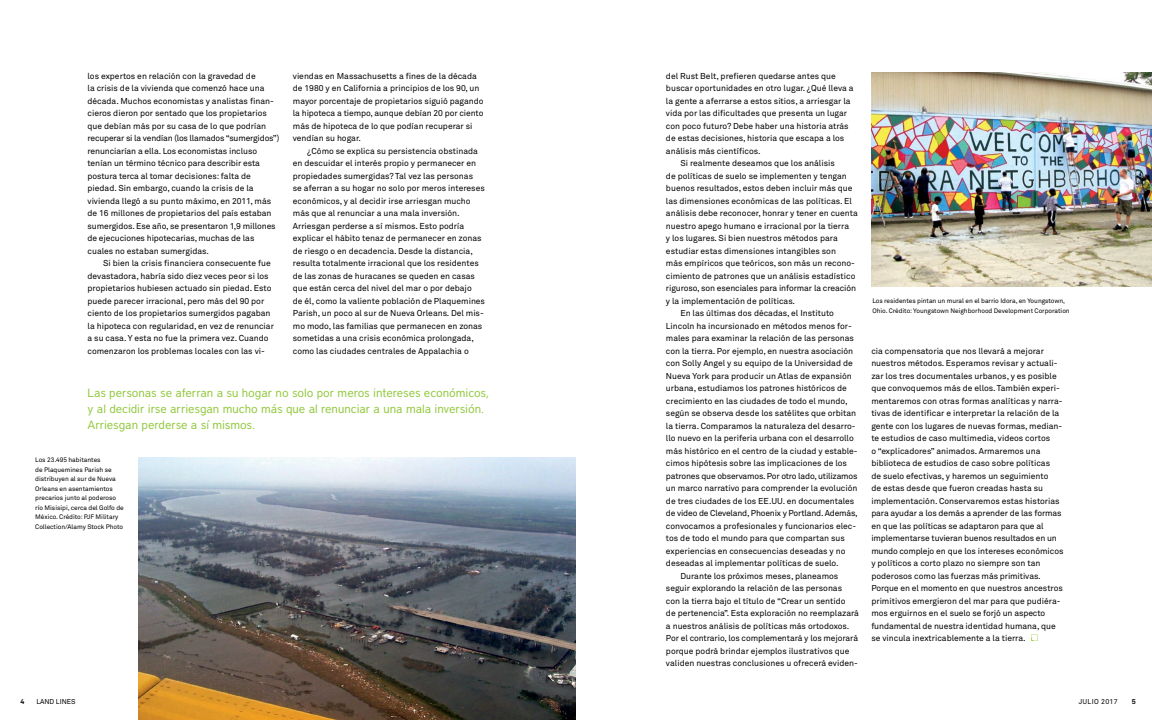
<style>
.page{position:relative;width:1152px;height:720px;background:#fff}
.page>*{position:absolute;margin:0;border:0;box-sizing:border-box;transform-origin:0 0}
.t1{font:12px/16px "District";letter-spacing:-.005em;color:#92c83e}
.t2{font:8.5px/12.5px "Akkurat Pro";color:#000}
.t3{font:8.5px "Akkurat Pro";letter-spacing:-.02em;color:#000}
.t4{font:7px "Akkurat Pro";color:#000}
.t5{font:7px "Akkurat Pro";letter-spacing:.05em;color:#000}
.t6{font:700 7px "Akkurat Pro";color:#000}
.t7{font:6.5px/9.5px "Akkurat Pro";letter-spacing:-.005em;color:#000}
</style>
<div class="page">
<img style="left:872px;top:72px;width:280px;height:215px">
<svg style="left:1031px;top:634px;width:6px;height:7px"></svg>
<img style="left:138px;top:457px;width:438px;height:263px">
<p class="t2" style="left:88px;top:70px;width:193px">los expertos en relación con la gravedad de<br>la crisis de la vivienda que comenzó hace una década. Muchos economistas y analistas finan&shy;cieros dieron por sentado que los propietarios que debían más por su casa de lo que podrían recuperar si la vendían (los llamados “sumergidos”) renunciarían a ella. Los economistas incluso tenían un término técnico para describir esta postura terca al tomar decisiones: falta de piedad. Sin embargo, cuando la crisis de la vivienda llegó a su punto máximo, en 2011, más de 16 millones de propietarios del país estaban sumergidos. Ese año, se presentaron 1,9 millones de ejecuciones hipotecarias, muchas de las cuales no estaban sumergidas.</p>
<p class="t2" style="left:88px;top:257px;width:188px;text-indent:16px">Si bien la crisis financiera consecuente fue devastadora, habría sido diez veces peor si los propietarios hubiesen actuado sin piedad. Esto puede parecer irracional, pero más del 90 por ciento de los propietarios sumergidos pagaban la hipoteca con regularidad, en vez de renunciar a su casa. Y esta no fue la primera vez. Cuando comenzaron los problemas locales con las vi-</p>
<p class="t2" style="left:293px;top:70px;width:192px">viendas en Massachusetts a fines de la década de 1980 y en California a principios de los 90, un mayor porcentaje de propietarios siguió pagando la hipoteca a tiempo, aunque debían 20 por ciento más de hipoteca de lo que podían recuperar si vendían su hogar.</p>
<p class="t2" style="left:293px;top:145px;width:194px;text-indent:14px">¿Cómo se explica su persistencia obstinada en descuidar el interés propio y permanecer en propiedades sumergidas? Tal vez las personas<br>se aferran a su hogar no solo por meros intereses económicos, y al decidir irse arriesgan mucho más que al renunciar a una mala inversión.<br>Arriesgan perderse a sí mismos. Esto podría explicar el hábito tenaz de permanecer en zonas de riesgo o en decadencia. Desde la distancia, resulta totalmente irracional que los residentes de las zonas de huracanes se queden en casas que están cerca del nivel del mar o por debajo<br>de él, como la valiente población de Plaquemines Parish, un poco al sur de Nueva Orleans. Del mis&shy;mo modo, las familias que permanecen en zonas sometidas a una crisis económica prolongada, como las ciudades centrales de Appalachia o</p>
<h1 class="t1" style="left:88px;top:385px;width:403px">Las personas se aferran a su hogar no solo por meros intereses económicos, y al decidir irse arriesgan mucho más que al renunciar a una mala inversión.<br>Arriesgan perderse a sí mismos.</h1>
<p class="t7" style="left:35px;top:455px;width:90px">Los 23.495 habitantes<br>de Plaquemines Parish se distribuyen al sur de Nueva<br>Orleans en asentamientos precarios junto al poderoso río Misisipi, cerca del Golfo de<br>México. Crédito: PJF Military<br>Collection/Alamy Stock Photo</p>
<p class="t2" style="left:666px;top:70px;width:171px">del Rust Belt, prefieren quedarse antes que</p>
<p class="t2" style="left:666px;top:82px;width:189px">buscar oportunidades en otro lugar. ¿Qué lleva a</p>
<p class="t2" style="left:666px;top:95px;width:186px">la gente a aferrarse a estos sitios, a arriesgar la</p>
<p class="t2" style="left:666px;top:107px;width:183px">vida por las dificultades que presenta un lugar</p>
<p class="t2" style="left:666px;top:120px;width:184px">con poco futuro? Debe haber una historia atrás</p>
<p class="t2" style="left:666px;top:132px;width:180px">de estas decisiones, historia que escapa a los</p>
<p class="t2" style="left:666px;top:145px;width:96px">análisis más científicos.</p>
<p class="t2" style="left:680px;top:157px;width:156px">Si realmente deseamos que los análisis</p>
<p class="t2" style="left:666px;top:170px;width:182px">de políticas de suelo se implementen y tengan</p>
<p class="t2" style="left:666px;top:182px;width:188px">buenos resultados, estos deben incluir más que</p>
<p class="t2" style="left:666px;top:195px;width:187px">las dimensiones económicas de las políticas. El</p>
<p class="t2" style="left:666px;top:207px;width:193px">análisis debe reconocer, honrar y tener en cuenta</p>
<p class="t2" style="left:666px;top:220px;width:185px">nuestro apego humano e irracional por la tierra</p>
<p class="t2" style="left:666px;top:232px;width:173px">y los lugares. Si bien nuestros métodos para</p>
<p class="t2" style="left:666px;top:245px;width:172px">estudiar estas dimensiones intangibles son</p>
<p class="t2" style="left:666px;top:257px;width:191px">más empíricos que teóricos, son más un recono-</p>
<p class="t2" style="left:666px;top:270px;width:191px">cimiento de patrones que un análisis estadístico</p>
<p class="t2" style="left:666px;top:282px;width:192px">riguroso, son esenciales para informar la creación</p>
<p class="t2" style="left:666px;top:295px;width:131px">y la implementación de políticas.</p>
<p class="t2" style="left:680px;top:307px;width:155px">En las últimas dos décadas, el Instituto</p>
<p class="t2" style="left:666px;top:320px;width:187px">Lincoln ha incursionado en métodos menos for-</p>
<p class="t2" style="left:666px;top:332px;width:190px">males para examinar la relación de las personas</p>
<p class="t2" style="left:666px;top:345px;width:189px">con la tierra. Por ejemplo, en nuestra asociación</p>
<p class="t2" style="left:666px;top:357px;width:188px">con Solly Angel y su equipo de la Universidad de</p>
<p class="t2" style="left:666px;top:370px;width:187px">Nueva York para producir un Atlas de expansión</p>
<p class="t2" style="left:666px;top:382px;width:182px">urbana, estudiamos los patrones históricos de</p>
<p class="t2" style="left:666px;top:395px;width:183px">crecimiento en las ciudades de todo el mundo,</p>
<p class="t2" style="left:666px;top:407px;width:192px">según se observa desde los satélites que orbitan</p>
<p class="t2" style="left:666px;top:420px;width:191px">la tierra. Comparamos la naturaleza del desarro-</p>
<p class="t2" style="left:666px;top:432px;width:189px">llo nuevo en la periferia urbana con el desarrollo</p>
<p class="t2" style="left:666px;top:445px;width:193px">más histórico en el centro de la ciudad y estable-</p>
<p class="t2" style="left:666px;top:457px;width:182px">cimos hipótesis sobre las implicaciones de los</p>
<p class="t3" style="left:666px;top:471px;width:193px">patrones que observamos. Por otro lado, utilizamos</p>
<p class="t2" style="left:666px;top:482px;width:193px">un marco narrativo para comprender la evolución</p>
<p class="t2" style="left:666px;top:495px;width:190px">de tres ciudades de los EE.UU. en documentales</p>
<p class="t3" style="left:666px;top:508px;width:193px">de video de Cleveland, Phoenix y Portland. Además,</p>
<p class="t2" style="left:666px;top:520px;width:192px">convocamos a profesionales y funcionarios elec-</p>
<p class="t2" style="left:666px;top:532px;width:180px">tos de todo el mundo para que compartan sus</p>
<p class="t2" style="left:666px;top:545px;width:181px">experiencias en consecuencias deseadas y no</p>
<p class="t2" style="left:666px;top:557px;width:174px">deseadas al implementar políticas de suelo.</p>
<p class="t2" style="left:680px;top:570px;width:159px">Durante los próximos meses, planeamos</p>
<p class="t2" style="left:666px;top:582px;width:178px">seguir explorando la relación de las personas</p>
<p class="t2" style="left:666px;top:595px;width:181px">con la tierra bajo el título de “Crear un sentido</p>
<p class="t2" style="left:666px;top:607px;width:195px">de pertenencia”. Esta exploración no reemplazará</p>
<p class="t2" style="left:666px;top:620px;width:185px">a nuestros análisis de políticas más ortodoxos.</p>
<p class="t2" style="left:666px;top:632px;width:194px">Por el contrario, los complementará y los mejorará</p>
<p class="t2" style="left:666px;top:645px;width:185px">porque podrá brindar ejemplos ilustrativos que</p>
<p class="t2" style="left:666px;top:657px;width:193px">validen nuestras conclusiones u ofrecerá eviden-</p>
<p class="t7" style="left:872px;top:296px;width:199px">Los residentes pintan un mural en el barrio Idora, en Youngstown,<br>Ohio. Crédito: Youngstown Neighborhood Development Corporation</p>
<p class="t2" style="left:871px;top:345px;width:194px">cia compensatoria que nos llevará a mejorar nuestros métodos. Esperamos revisar y actuali&shy;zar los tres documentales urbanos, y es posible que convoquemos más de ellos. También experi&shy;mentaremos con otras formas analíticas y narra&shy;tivas de identificar e interpretar la relación de la gente con los lugares de nuevas formas, median&shy;te estudios de caso multimedia, videos cortos<br>o “explicadores” animados. Armaremos una biblioteca de estudios de caso sobre políticas<br>de suelo efectivas, y haremos un seguimiento<br>de estas desde que fueron creadas hasta su implementación. Conservaremos estas historias para ayudar a los demás a aprender de las formas en que las políticas se adaptaron para que al implementarse tuvieran buenos resultados en un mundo complejo en que los intereses económicos y políticos a corto plazo no siempre son tan poderosos como las fuerzas más primitivas.<br>Porque en el momento en que nuestros ancestros primitivos emergieron del mar para que pudiéra&shy;mos erguirnos en el suelo se forjó un aspecto fundamental de nuestra identidad humana, que se vincula inextricablemente a la tierra.</p>
<p class="t6" style="left:21px;top:697px;width:5px">4</p>
<p class="t4" style="left:36px;top:698px;width:41px">LAND LINES</p>
<p class="t5" style="left:1079px;top:698px;width:41px">JULIO 2017</p>
<p class="t6" style="left:1132px;top:697px;width:5px">5</p>
</div>
